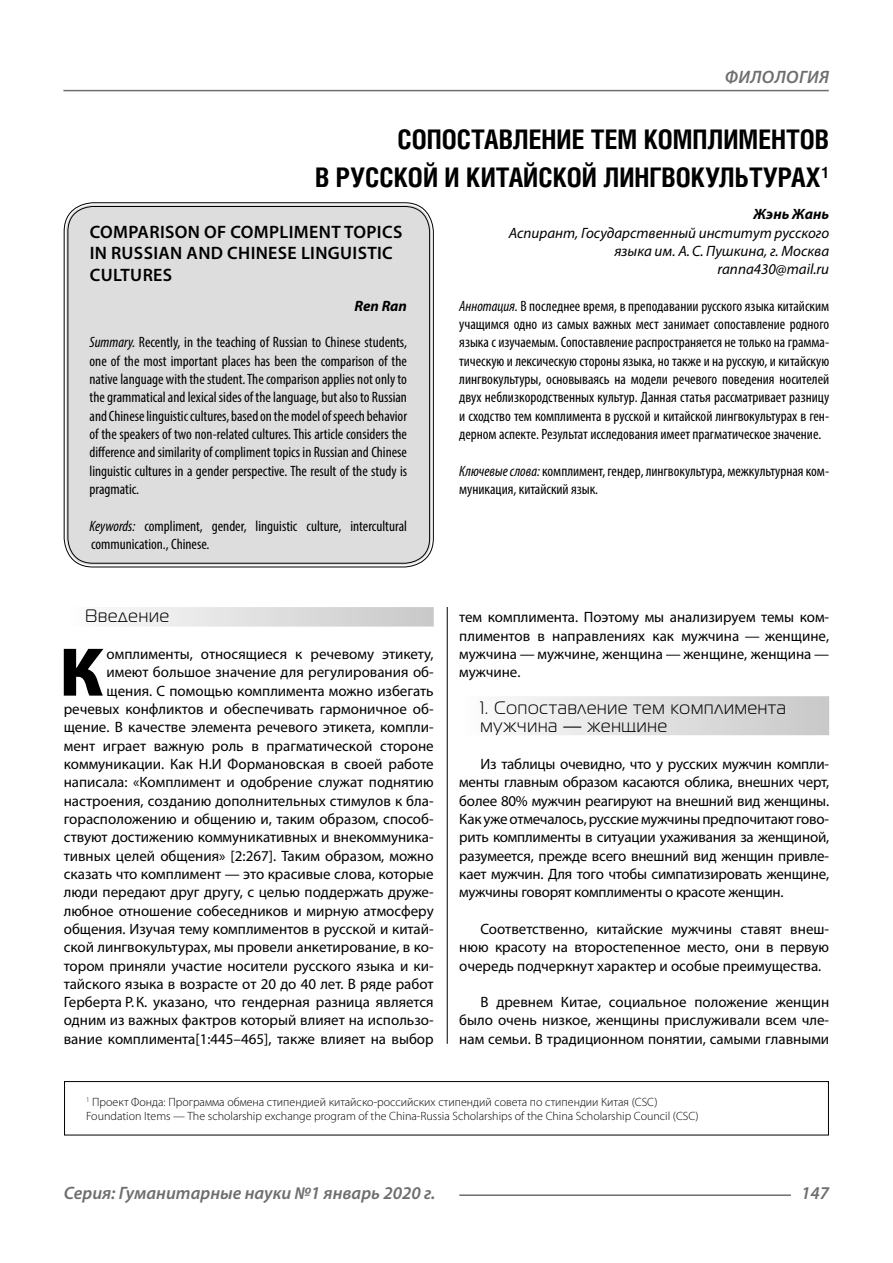
<style>
.page{position:relative;width:893px;height:1263px;background:#fff}
.page>*{position:absolute;margin:0;border:0;box-sizing:border-box;transform-origin:0 0}
.Bukvica{font:900 69.3px "Myriad Pro";color:#000}
.Header{font:700 27px/37.5px "Helios Cond C";color:#000;text-align:right}
.Header-eng{font:600 18px/21.6px "Myriad Pro";letter-spacing:.02em;color:#000}
.t1{font:italic 600 18px "Myriad Pro";color:#6e6e6e}
.Subheader_2lines{font:18px/18.3px "Magistral C";letter-spacing:.05em;color:#000}
.Subheader{font:18px "Magistral C";letter-spacing:.05em;color:#000}
.Bukvica-2{font:15px/18.3px "Myriad Pro";color:#000;text-align:right}
.Normal{font:15px/18.3px "Myriad Pro";color:#000;text-align:justify}
.Annotation-rus{font:condensed 15px/18.3px "Myriad Pro";color:#000;text-align:justify}
.Annotation-eng{font:condensed 15px/18.3px "Myriad Pro";color:#000;text-align:justify}
.Author-doc{font:italic 15px/18.3px "Myriad Pro";color:#000;text-align:right}
.Author-email{font:italic 15px "Myriad Pro";color:#000}
.Author{font:italic 700 15px "Myriad Pro";color:#000}
.Author-eng{font:italic 700 15px "Myriad Pro";letter-spacing:-.005em;color:#000}
.Footnote{font:300 12px "Myriad Pro";color:#000}
.s1{font-style:italic}
</style>
<div class="page">
<hr style="left:447px;top:128px;width:1px;height:916px;background:#000">
<div style="left:43px;top:0;width:786px;height:607px;background:#fff"></div>
<div style="left:64px;top:607px;width:370px;height:20px;background:linear-gradient(to right,#fdfdfd,#c8c8c8)"></div>
<div style="left:459px;top:696px;width:370px;height:39px;background:linear-gradient(to right,#fdfdfd,#c8c8c8)"></div>
<div style="left:64px;top:1081px;width:765px;height:54px;border:1px solid #000"></div>
<div style="left:66px;top:205px;width:365px;height:360px;background:#ddd;border-radius:27px"></div>
<hr style="left:63px;top:90px;width:766px;height:1px;background:#6e6e6e">
<hr style="left:459px;top:1194px;width:332px;height:2px;background:#6e6e6e">
<p class="t1" style="left:725px;top:66px;width:27px">Филологи</p>
<p class="t1" style="left:819px;top:66px;width:11px">я</p>
<p class="Header" style="left:315px;top:120px;width:515px">СОПОСТАВЛЕНИЕ ТЕМ КОМПЛИМЕНТОВ<br>В РУССКОЙ И КИТАЙСКОЙ ЛИНГВОКУЛЬТУРАХ<sup>1</sup></p>
<p class="Author" style="left:753px;top:204px;width:77px">Жэнь Жань</p>
<p class="Author-doc" style="left:509px;top:223px;width:322px">Аспирант, Государственный институт русского языка им. А.С. Пушкина, г. Москва</p>
<p class="Author-email" style="left:718px;top:260px;width:113px">ranna430@mail.ru</p>
<p class="Annotation-rus" style="left:459px;top:296px;width:371px"><span class="s1">Аннотация.</span> В последнее время, в преподавании русского языка китайским учащимся одно из самых важных мест занимает сопоставление родного языка с изучаемым. Сопоставление распространяется не только на грамма&shy;тическую и лексическую стороны языка, но также и на русскую, и китайскую лингвокультуры, основываясь на модели речевого поведения носителей двух неблизкородственных культур. Данная статья рассматривает разницу и сходство тем комплимента в русской и китайской лингвокультурах в ген&shy;дерном аспекте. Результат исследования имеет прагматическое значение.</p>
<p class="Annotation-rus" style="left:459px;top:461px;width:371px"><span class="s1">Ключевые слова:</span> комплимент, гендер, лингвокультура, межкультурная ком&shy;муникация, китайский язык.</p>
<p class="Header-eng" style="left:90px;top:220px;width:314px">COMPARISON OF COMPLIMENT TOPICS<br>IN RUSSIAN AND CHINESE LINGUISTIC<br>CULTURES</p>
<p class="Author-eng" style="left:354px;top:296px;width:54px">Ren Ran</p>
<p class="Annotation-eng" style="left:90px;top:333px;width:319px"><span class="s1">Summary.</span> Recently, in the teaching of Russian to Chinese students, one of the most important places has been the comparison of the native language with the student. The comparison applies not only to the grammatical and lexical sides of the language, but also to Russian and Chinese linguistic cultures, based on the model of speech behavior of the speakers of two non-related cultures. This article considers the difference and similarity of compliment topics in Russian and Chinese linguistic cultures in a gender perspective. The result of the study is pragmatic.</p>
<p class="Annotation-eng" style="left:90px;top:516px;width:319px"><span class="s1">Keywords:</span> compliment, gender, linguistic culture, intercultural communication., Chinese.</p>
<p class="Subheader" style="left:85px;top:606px;width:86px">Введение</p>
<p class="Bukvica" style="left:59px;top:626px;width:45px">К</p>
<p class="Bukvica-2" style="left:64px;top:644px;width:371px">омплименты, относящиеся к речевому этикету, имеют большое значение для регулирования об&shy;щения. С помощью комплимента можно избегать речевых конфликтов и обеспечивать гармоничное об&shy;щение. В качестве элемента речевого этикета, компли&shy;мент играет важную роль в прагматической стороне коммуникации. Как Н.И Формановская в своей работе написала: «Комплимент и одобрение служат поднятию настроения, созданию дополнительных стимулов к бла&shy;горасположению и общению и, таким образом, способ&shy;ствуют достижению коммуникативных и внекоммуника&shy;тивных целей общения» [2:267]. Таким образом, можно сказать что комплимент — это красивые слова, которые люди передают друг другу, с целью поддержать друже&shy;любное отношение собеседников и мирную атмосферу общения. Изучая тему комплиментов в русской и китай&shy;ской лингвокультурах, мы провели анкетирование, в ко&shy;тором приняли участие носители русского языка и ки&shy;тайского языка в возрасте от 20 до 40 лет. В ряде работ Герберта Р.К. указано, что гендерная разница является одним из важных фактров который влияет на использо&shy;вание комплимента[1:445–465], также влияет на выбор</p>
<p class="Bukvica-2" style="left:459px;top:608px;width:371px;text-align:justify">тем комплимента. Поэтому мы анализируем темы ком&shy;плиментов в направлениях как мужчина — женщине, мужчина — мужчине, женщина — женщине, женщина — мужчине.</p>
<p class="Subheader_2lines" style="left:480px;top:698px;width:307px">1. Сопоставление тем комплимента мужчина — женщине</p>
<p class="Normal" style="left:459px;top:754px;width:371px;text-indent:21px">Из таблицы очевидно, что у русских мужчин компли&shy;менты главным образом касаются облика, внешних черт, более 80% мужчин реагируют на внешний вид женщины.<br>Как уже отмечалось, русские мужчины предпочитают гово&shy;рить комплименты в ситуации ухаживания за женщиной, разумеется, прежде всего внешний вид женщин привле&shy;кает мужчин. Для того чтобы симпатизировать женщине, мужчины говорят комплименты о красоте женщин.</p>
<p class="Normal" style="left:459px;top:919px;width:371px;text-indent:21px">Соответственно, китайские мужчины ставят внеш&shy;нюю красоту на второстепенное место, они в первую очередь подчеркнут характер и особые преимущества.</p>
<p class="Normal" style="left:459px;top:993px;width:371px;text-indent:21px">В древнем Китае, социальное положение женщин было очень низкое, женщины прислуживали всем чле&shy;нам семьи. В традиционном понятии, самыми главными</p>
<p class="Footnote" style="left:86px;top:1094px;width:573px"><sup>1</sup> Проект Фонда: Программа обмена стипендией китайско-российских стипендий совета по стипендии Китая (CSC)</p>
<p class="Footnote" style="left:86px;top:1109px;width:614px">Foundation Items — The scholarship exchange program of the China-Russia Scholarships of the China Scholarship Council (CSC)</p>
<p class="t1" style="left:64px;top:1182px;width:373px">Серия: Гуманитарные науки №1 январь 2020 г.</p>
<p class="t1" style="left:801px;top:1182px;width:30px">147</p>
</div>
